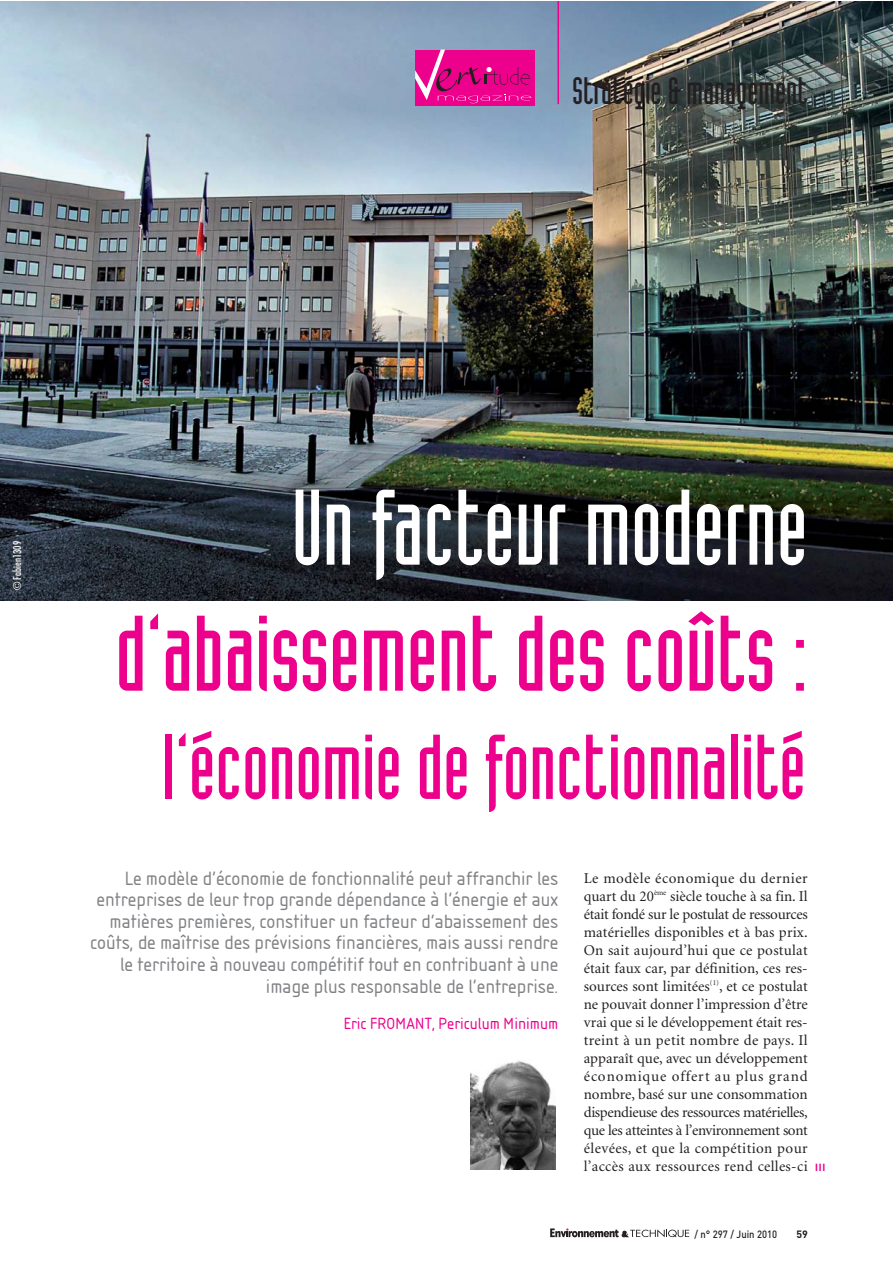
<style>
.page{position:relative;width:893px;height:1263px;background:#fff}
.page>*{position:absolute;margin:0;border:0;box-sizing:border-box;transform-origin:0 0}
.t1{font:105px "Industria Solid A";color:#ec008c}
.t2{font:105px "Industria Solid A";color:#fff}
.t3{font:90px "Industria Solid A";color:#ec008c}
.t4{font:37.5px "Industria Solid A";color:#231f20}
.t5{font:18px/21.6px "Isonorm SB";color:#808285;text-align:right}
.t6{font:15px/18px "Minion";letter-spacing:.025em;color:#231f20;text-align:justify}
.t7{font:15px "Isonorm SB";color:#ec008c}
.t8{font:500 10.5px "DIN";color:#231f20;scale:.9 1}
.t9{font:condensed 10.5px "Futura";color:#fff}
.t10{font:10.5px "Zapf Dingbats ITC";color:#ec008c;scale:2 1}
.t11{font:700 10.5px "DIN";color:#231f20}
</style>
<div class="page">
<svg style="left:550px;top:1228px;width:139px;height:9px"></svg>
<img style="left:0;top:1px;width:892px;height:600px">
<img style="left:470px;top:1060px;width:85px;height:110px">
<hr style="left:557px;top:1px;width:2px;height:103px;background:#ec008c">
<div style="left:415px;top:50px;width:119px;height:55px;background:#ec008c"></div>
<svg style="left:415px;top:50px;width:116px;height:53px"></svg>
<h3 class="t4" style="left:572px;top:77px;width:237px">Stratégie &amp; management</h3>
<p class="t9" style="left:13px;top:590px;width:51px;rotate:-90deg">© Fabien1309</p>
<h1 class="t2" style="left:292px;top:490px;width:517px">Un facteur moderne</h1>
<h1 class="t1" style="left:115px;top:616px;width:694px">d’abaissement des coûts :</h1>
<h2 class="t3" style="left:162px;top:735px;width:645px">l’économie de fonctionnalité</h2>
<p class="t5" style="left:90px;top:867px;width:469px">Le modèle d’économie de fonctionnalité peut affranchir les entreprises de leur trop grande dépendance à l’énergie et aux matières premières, constituer un facteur d’abaissement des coûts, de maîtrise des prévisions financières, mais aussi rendre le territoire à nouveau compétitif tout en contribuant à une image plus responsable de l’entreprise.</p>
<p class="t7" style="left:343px;top:1014px;width:216px">Eric FROMANT, Periculum Minimum</p>
<p class="t6" style="left:584px;top:870px;width:226px">Le modèle économique du dernier quart du 20<sup>ème</sup> siècle touche à sa fin. Il était fondé sur le postulat de ressources matérielles disponibles et à bas prix.<br>On sait aujourd’hui que ce postulat était faux car, par définition, ces res&shy;sources sont limitées<sup>(1)</sup>, et ce postulat ne pouvait donner l’impression d’être vrai que si le développement était res&shy;treint à un petit nombre de pays. Il apparaît que, avec un développement économique offert au plus grand nombre, basé sur une consommation dispendieuse des ressources matérielles, que les atteintes à l’environnement sont élevées, et que la compétition pour l’accès aux ressources rend celles-ci</p>
<p class="t10" style="left:815px;top:1163px;width:7px">❘❘❘</p>
<p class="t8" style="left:694px;top:1230px;width:93px">/ n° 297 / Juin 2010</p>
<p class="t11" style="left:796px;top:1230px;width:13px">59</p>
</div>
